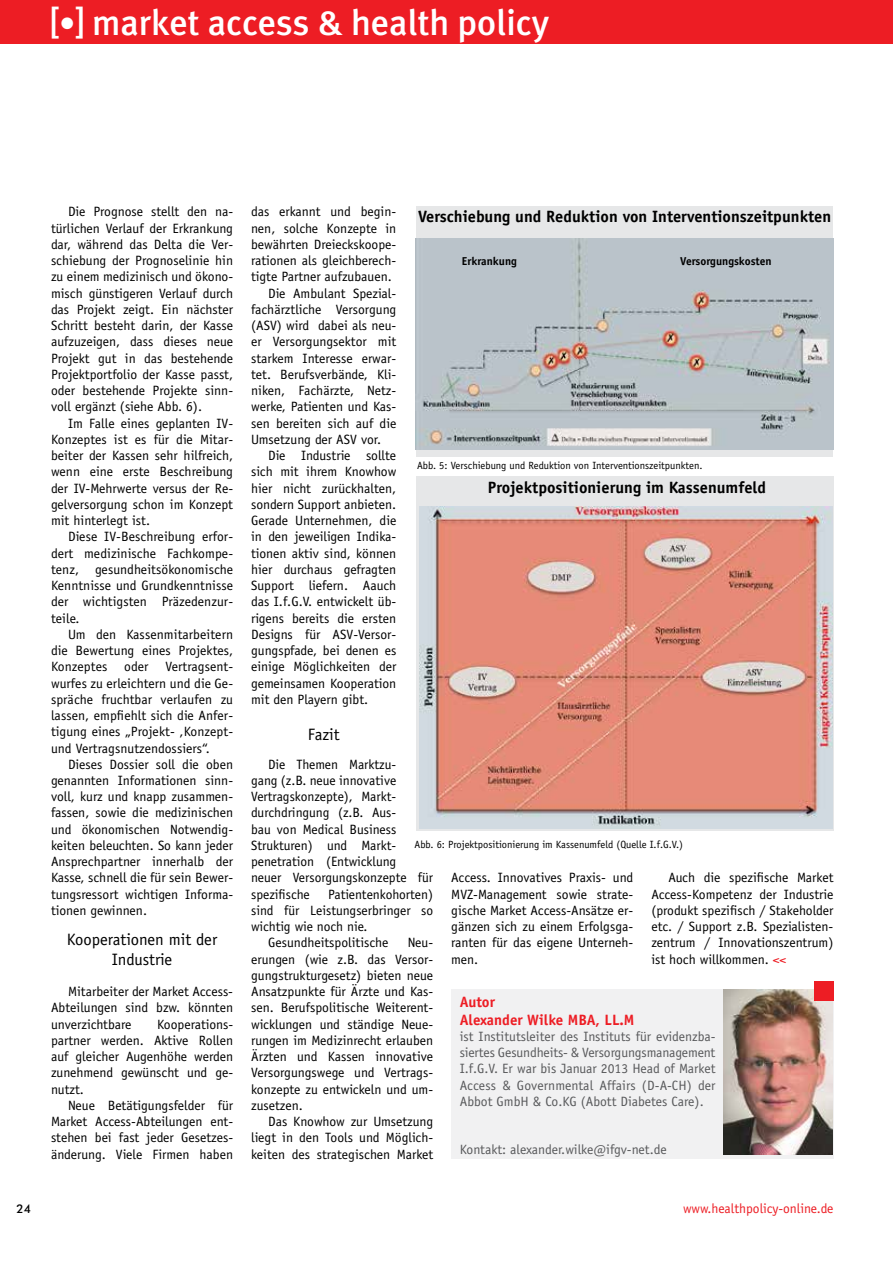
<style>
.page{position:relative;width:893px;height:1263px;background:#fff}
.page>*{position:absolute;margin:0;border:0;box-sizing:border-box;transform-origin:0 0}
.t1{font:500 36px "Meta Plus";color:#fff}
.t2{font:16.5px/19.8px "Officina Sans";color:#000;text-align:center}
.t3{font:700 16.35px "Officina Sans";color:#000}
.t4{font:700 15px/18px "Officina Sans";color:#ed1d24}
.t5{font:13.5px/16.2px "Officina Sans";color:#000;text-align:justify}
.t6{font:13.5px/16.2px "Officina Sans";color:#58595b;text-align:justify}
.t7{font:13.5px "Officina Sans";color:#ed1d24}
.t8{font:500 12px "Futura BT";color:#000}
.t9{font:700 11.4px "Officina Sans";color:#000}
.t10{font:10.5px "Officina Sans";color:#000}
.s1{font-size:33px}
.s2{color:#ed1d24}
</style>
<div class="page">
<div style="left:0;top:0;width:893px;height:44px;background:#ed1d24"></div>
<div style="left:451px;top:990px;width:382px;height:169px;background:#f1f1f2"></div>
<div style="left:416px;top:206px;width:417px;height:250px;background:#e6e7e8"></div>
<img style="left:416px;top:239px;width:418px;height:211px">
<div style="left:416px;top:476px;width:418px;height:354px;background:#e6e7e8"></div>
<img style="left:419px;top:506px;width:414px;height:323px">
<img style="left:724px;top:989px;width:108px;height:166px">
<div style="left:814px;top:982px;width:19px;height:19px;background:#ed1d24"></div>
<h1 class="t1" style="left:51px;top:1px;width:500px">[<span class="s1">•</span>] market access &amp; health policy</h1>
<p class="t5" style="left:51px;top:204px;width:184px;text-indent:17px">Die Prognose stellt den na&shy;türlichen Verlauf der Erkrankung dar, während das Delta die Ver&shy;schiebung der Prognoselinie hin zu einem medizinisch und ökono&shy;misch günstigeren Verlauf durch das Projekt zeigt. Ein nächster Schritt besteht darin, der Kasse aufzuzeigen, dass dieses neue Projekt gut in das bestehende Projektportfolio der Kasse passt, oder bestehende Projekte sinn&shy;voll ergänzt (siehe Abb. 6).</p>
<p class="t5" style="left:51px;top:415px;width:184px;text-indent:17px">Im Falle eines geplanten IV-Konzeptes ist es für die Mitar&shy;beiter der Kassen sehr hilfreich, wenn eine erste Beschreibung der IV-Mehrwerte versus der Re&shy;gelversorgung schon im Konzept mit hinterlegt ist.</p>
<p class="t5" style="left:51px;top:529px;width:184px;text-indent:17px">Diese IV-Beschreibung erfor&shy;dert medizinische Fachkompe&shy;tenz, gesundheitsökonomische Kenntnisse und Grundkenntnisse der wichtigsten Präzedenzur&shy;teile.</p>
<p class="t5" style="left:51px;top:626px;width:184px;text-indent:17px">Um den Kassenmitarbeitern die Bewertung eines Projektes, Konzeptes</p>
<p class="t5" style="left:124px;top:659px;width:26px">oder</p>
<p class="t5" style="left:51px;top:659px;width:184px;text-indent:114px">Vertragsent&shy;wurfes zu erleichtern und die Ge&shy;spräche fruchtbar verlaufen zu lassen, empfiehlt sich die Anfer&shy;tigung eines „Projekt- ,Konzept&shy;und Vertragsnutzendossiers“.</p>
<p class="t5" style="left:51px;top:756px;width:184px;text-indent:17px">Dieses Dossier soll die oben genannten Informationen sinn&shy;voll, kurz und knapp zusammen&shy;fassen, sowie die medizinischen und ökonomischen Notwendig&shy;keiten beleuchten. So kann jeder Ansprechpartner innerhalb der Kasse, schnell die für sein Bewer&shy;tungsressort wichtigen Informa&shy;tionen gewinnen.</p>
<p class="t2" style="left:67px;top:929px;width:152px">Kooperationen mit der<br>Industrie</p>
<p class="t5" style="left:51px;top:983px;width:184px;text-indent:17px">Mitarbeiter der Market Access-Abteilungen sind bzw. könnten unverzichtbare</p>
<p class="t5" style="left:51px;top:1016px;width:184px;text-indent:106px">Kooperations&shy;partner werden. Aktive Rollen auf gleicher Augenhöhe werden zunehmend gewünscht und ge&shy;nutzt.</p>
<p class="t5" style="left:51px;top:1097px;width:184px;text-indent:17px">Neue Betätigungsfelder für Market Access-Abteilungen ent&shy;stehen bei fast jeder Gesetzes&shy;änderung. Viele Firmen haben</p>
<p class="t5" style="left:251px;top:204px;width:147px">das erkannt und begin-</p>
<p class="t5" style="left:251px;top:220px;width:147px">nen, solche Konzepte in</p>
<p class="t5" style="left:251px;top:236px;width:147px">bewährten Dreieckskoope-</p>
<p class="t5" style="left:251px;top:253px;width:147px">rationen als gleichberech-</p>
<p class="t5" style="left:251px;top:269px;width:142px">tigte Partner aufzubauen.</p>
<p class="t5" style="left:268px;top:285px;width:130px">Die Ambulant Spezial-</p>
<p class="t5" style="left:251px;top:301px;width:147px">fachärztliche Versorgung</p>
<p class="t5" style="left:251px;top:317px;width:147px">(ASV) wird dabei als neu-</p>
<p class="t5" style="left:251px;top:334px;width:147px">er Versorgungsektor mit</p>
<p class="t5" style="left:251px;top:350px;width:147px">starkem Interesse erwar-</p>
<p class="t5" style="left:251px;top:366px;width:147px">tet. Berufsverbände, Kli-</p>
<p class="t5" style="left:251px;top:382px;width:147px">niken, Fachärzte, Netz-</p>
<p class="t5" style="left:251px;top:399px;width:147px">werke, Patienten und Kas-</p>
<p class="t5" style="left:251px;top:415px;width:147px">sen bereiten sich auf die</p>
<p class="t5" style="left:251px;top:431px;width:132px">Umsetzung der ASV vor.</p>
<p class="t5" style="left:268px;top:447px;width:130px">Die Industrie sollte</p>
<p class="t5" style="left:251px;top:464px;width:147px">sich mit ihrem Knowhow</p>
<p class="t5" style="left:251px;top:480px;width:147px">hier nicht zurückhalten,</p>
<p class="t5" style="left:251px;top:496px;width:147px">sondern Support anbieten.</p>
<p class="t5" style="left:251px;top:512px;width:147px">Gerade Unternehmen, die</p>
<p class="t5" style="left:251px;top:529px;width:147px">in den jeweiligen Indika-</p>
<p class="t5" style="left:251px;top:545px;width:147px">tionen aktiv sind, können</p>
<p class="t5" style="left:251px;top:561px;width:147px">hier durchaus gefragten</p>
<p class="t5" style="left:251px;top:577px;width:147px">Support liefern. Aauch</p>
<p class="t5" style="left:251px;top:594px;width:147px">das I.f.G.V. entwickelt üb-</p>
<p class="t5" style="left:251px;top:610px;width:147px">rigens bereits die ersten</p>
<p class="t5" style="left:251px;top:626px;width:147px">Designs für ASV-Versor-</p>
<p class="t5" style="left:251px;top:642px;width:147px">gungspfade, bei denen es</p>
<p class="t5" style="left:251px;top:659px;width:147px">einige Möglichkeiten der</p>
<p class="t5" style="left:251px;top:675px;width:147px">gemeinsamen Kooperation</p>
<p class="t5" style="left:251px;top:691px;width:119px">mit den Playern gibt.</p>
<p class="t2" style="left:308px;top:724px;width:34px">Fazit</p>
<p class="t5" style="left:251px;top:756px;width:147px;text-indent:17px">Die Themen Marktzu&shy;gang (z.B. neue innovative Vertragskonzepte), Markt&shy;durchdringung (z.B. Aus&shy;bau von Medical Business Strukturen) und Markt&shy;penetration (Entwicklung</p>
<p class="t3" style="left:418px;top:206px;width:415px">Verschiebung und Reduktion von Interventionszeitpunkten</p>
<p class="t9" style="left:680px;top:254px;width:93px">Versorgungskosten</p>
<p class="t9" style="left:462px;top:254px;width:57px">Erkrankung</p>
<p class="t10" style="left:417px;top:460px;width:287px">Abb. 5: Verschiebung und Reduktion von Interventionszeitpunkten.</p>
<p class="t3" style="left:488px;top:477px;width:280px">Projektpositionierung im Kassenumfeld</p>
<p class="t10" style="left:415px;top:838px;width:270px">Abb. 6: Projektpositionierung im Kassenumfeld (Quelle I.f.G.V.)</p>
<p class="t5" style="left:251px;top:870px;width:184px">neuer Versorgungskonzepte für spezifische</p>
<p class="t5" style="left:328px;top:886px;width:107px">Patientenkohorten)</p>
<p class="t5" style="left:251px;top:902px;width:184px">sind für Leistungserbringer so</p>
<p class="t5" style="left:251px;top:918px;width:118px">wichtig wie noch nie.</p>
<p class="t5" style="left:268px;top:935px;width:122px">Gesundheitspolitische</p>
<p class="t5" style="left:251px;top:935px;width:184px;text-indent:157px">Neu&shy;erungen (wie z.B. das Versor&shy;gungstrukturgesetz) bieten neue Ansatzpunkte für Ärzte und Kas&shy;sen. Berufspolitische Weiterent&shy;wicklungen und ständige Neue&shy;rungen im Medizinrecht erlauben Ärzten und Kassen innovative Versorgungswege und Vertrags&shy;konzepte zu entwickeln und um&shy;zusetzen.</p>
<p class="t5" style="left:251px;top:1113px;width:184px;text-indent:17px">Das Knowhow zur Umsetzung liegt in den Tools und Möglich&shy;keiten des strategischen Market</p>
<p class="t5" style="left:451px;top:870px;width:184px">Access. Innovatives Praxis- und MVZ-Management sowie strate&shy;gische Market Access-Ansätze er&shy;gänzen sich zu einem Erfolgsga&shy;ranten für das eigene Unterneh&shy;men.</p>
<p class="t5" style="left:651px;top:870px;width:184px;text-indent:17px">Auch die spezifische Market Access-Kompetenz der Industrie (produkt spezifisch / Stakeholder etc. / Support z.B. Spezialisten&shy;zentrum / Innovationszentrum) ist hoch willkommen. <span class="s2">&lt;&lt;</span></p>
<p class="t4" style="left:460px;top:992px;width:176px">Autor<br>Alexander Wilke MBA, LL.M</p>
<p class="t6" style="left:460px;top:1028px;width:257px">ist Institutsleiter des Instituts für evidenzba&shy;siertes Gesundheits- &amp; Versorgungsmanagement I.f.G.V. Er war bis Januar 2013 Head of Market Access &amp; Governmental Affairs (D-A-CH) der Abbot GmbH &amp; Co.KG (Abott Diabetes Care).</p>
<p class="t6" style="left:460px;top:1142px;width:208px">Kontakt: alexander.wilke@ifgv-net.de</p>
<p class="t8" style="left:16px;top:1201px;width:16px">24</p>
<p class="t7" style="left:683px;top:1200px;width:152px">www.healthpolicy-online.de</p>
</div>
